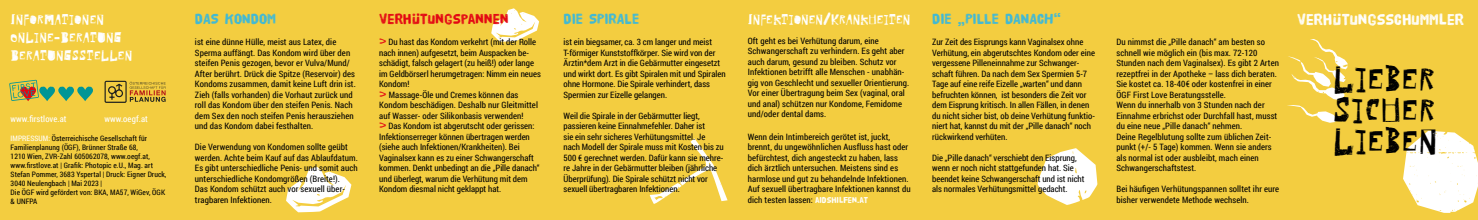
<style>
.page{position:relative;width:1478px;height:220px;background:#f3cd40}
.page>*{position:absolute;margin:0;border:0;box-sizing:border-box;transform-origin:0 0}
.t1{font:37.5px/31.2px "HVD Rowdy";color:#000;text-align:justify}
.t2{font:16.25px "HVD Poster";color:#fff}
.t3{font:15px/18px "HVD Rowdy";color:#fff}
.t4{font:15px "HVD Poster";color:#40b9d5}
.t5{font:15px "HVD Poster";color:#e30613}
.t6{font:8.75px/10.5px "Roboto Condensed";letter-spacing:.01em;color:#000}
.t7{font:8.75px "Roboto Condensed";letter-spacing:.01em;color:#fff}
.t8{font:7.5px/9px "Roboto Condensed";letter-spacing:.01em;color:#000}
.s1{color:#fff}
.s2{font-family:"HVD Rowdy";font-size:15px;color:#e30613}
.s3{font-family:"HVD Poster";color:#fff}
</style>
<div class="page">
<svg style="left:491px;top:8px;width:48px;height:34px"></svg>
<svg style="left:1403px;top:131px;width:75px;height:82px"></svg>
<svg style="left:1287px;top:39px;width:60px;height:84px"></svg>
<svg style="left:286px;top:167px;width:65px;height:45px"></svg>
<svg style="left:649px;top:138px;width:78px;height:66px"></svg>
<svg style="left:1037px;top:148px;width:60px;height:57px"></svg>
<svg style="left:9px;top:80px;width:84px;height:21px"></svg>
<svg style="left:105px;top:81px;width:61px;height:22px"></svg>
<h3 class="t3" style="left:11px;top:11px;width:123px">Informationen<br>Online-Beratung<br>Beratungsstellen</h3>
<p class="t7" style="left:11px;top:112px;width:57px">www.firstlove.at</p>
<p class="t7" style="left:105px;top:112px;width:45px">www.oegf.at</p>
<p class="t8" style="left:11px;top:134px;width:157px"><span class="s1">IMPRESSUM:</span> Österreichische Gesellschaft für Familienplanung (ÖGF), Brünner Straße 68,<br>1210 Wien, ZVR-Zahl 605062078, www.oegf.at, www.firstlove.at | Grafik: Photopic e.U., Mag. art Stefan Pommer, 3683 Yspertal | Druck: Eigner Druck, 3040 Neulengbach | Mai 2023 |<br>Die ÖGF wird gefördert von: BKA, MA57, WiGev, ÖGK &amp; UNFPA</p>
<h3 class="t4" style="left:195px;top:12px;width:83px">DAS KONDOM</h3>
<p class="t6" style="left:195px;top:36px;width:162px">ist eine dünne Hülle, meist aus Latex, die Sperma auffängt. Das Kondom wird über den steifen Penis gezogen, bevor er Vulva/Mund/ After berührt. Drück die Spitze (Reservoir) des Kondoms zusammen, damit keine Luft drin ist.<br>Zieh (falls vorhanden) die Vorhaut zurück und roll das Kondom über den steifen Penis. Nach dem Sex den noch steifen Penis herausziehen und das Kondom dabei festhalten.</p>
<p class="t6" style="left:195px;top:141px;width:165px">Die Verwendung von Kondomen sollte geübt werden. Achte beim Kauf auf das Ablaufdatum.<br>Es gibt unterschiedliche Penis- und somit auch unterschiedliche Kondomgrößen (Breite!).<br>Das Kondom schützt auch vor sexuell über&shy;tragbaren Infektionen.</p>
<h3 class="t5" style="left:379px;top:12px;width:131px">VERHÜTUNGSPANNEN</h3>
<p class="t6" style="left:379px;top:36px;width:163px"><span class="s2">&gt;</span> Du hast das Kondom verkehrt (mit der Rolle nach innen) aufgesetzt, beim Auspacken be&shy;schädigt, falsch gelagert (zu heiß!) oder lange im Geldbörserl herumgetragen: Nimm ein neues Kondom!<br><span class="s2">&gt;</span> Massage-Öle und Cremes können das Kondom beschädigen. Deshalb nur Gleitmittel auf Wasser- oder Silikonbasis verwenden!<br><span class="s2">&gt;</span> Das Kondom ist abgerutscht oder gerissen:<br>Infektionserreger können übertragen werden (siehe auch Infektionen/Krankheiten). Bei Vaginalsex kann es zu einer Schwangerschaft kommen. Denkt unbedingt an die „Pille danach“ und überlegt, warum die Verhütung mit dem Kondom diesmal nicht geklappt hat.</p>
<h3 class="t4" style="left:563px;top:12px;width:77px">DIE SPIRALE</h3>
<p class="t6" style="left:563px;top:36px;width:164px">ist ein biegsamer, ca. 3 cm langer und meist T-förmiger Kunststoffkörper. Sie wird von der Ärztin*dem Arzt in die Gebärmutter eingesetzt und wirkt dort. Es gibt Spiralen mit und Spiralen ohne Hormone. Die Spirale verhindert, dass Spermien zur Eizelle gelangen.</p>
<p class="t6" style="left:563px;top:110px;width:162px">Weil die Spirale in der Gebärmutter liegt, passieren keine Einnahmefehler. Daher ist<br>sie ein sehr sicheres Verhütungsmittel. Je nach Modell der Spirale muss mit Kosten bis zu 500 € gerechnet werden. Dafür kann sie mehre&shy;re Jahre in der Gebärmutter bleiben (jährliche Überprüfung). Die Spirale schützt nicht vor sexuell übertragbaren Infektionen.</p>
<h3 class="t3" style="left:748px;top:11px;width:164px">Infektionen/Krankheiten</h3>
<p class="t6" style="left:748px;top:35px;width:163px">Oft geht es bei Verhütung darum, eine Schwangerschaft zu verhindern. Es geht aber auch darum, gesund zu bleiben. Schutz vor Infektionen betrifft alle Menschen - unabhän&shy;gig von Geschlecht und sexueller Orientierung.<br>Vor einer Übertragung beim Sex (vaginal, oral und anal) schützen nur Kondome, Femidome und/oder dental dams.</p>
<p class="t6" style="left:748px;top:131px;width:164px">Wenn dein Intimbereich gerötet ist, juckt, brennt, du ungewöhnlichen Ausfluss hast oder befürchtest, dich angesteckt zu haben, lass dich ärztlich untersuchen. Meistens sind es harmlose und gut zu behandelnde Infektionen.<br>Auf sexuell übertragbare Infektionen kannst du dich testen lassen: <span class="s3">AIDSHILFEN.AT</span></p>
<h3 class="t4" style="left:932px;top:12px;width:131px">DIE „PILLE DANACH“</h3>
<p class="t6" style="left:932px;top:36px;width:164px">Zur Zeit des Eisprungs kann Vaginalsex ohne Verhütung, ein abgerutschtes Kondom oder eine vergessene Pilleneinnahme zur Schwanger&shy;schaft führen. Da nach dem Sex Spermien 5-7<br>Tage auf eine reife Eizelle „warten“ und dann befruchten können, ist besonders die Zeit vor dem Eisprung kritisch. In allen Fällen, in denen du nicht sicher bist, ob deine Verhütung funktio&shy;niert hat, kannst du mit der „Pille danach“ noch rückwirkend verhüten.</p>
<p class="t6" style="left:932px;top:152px;width:154px">Die „Pille danach“ verschiebt den Eisprung, wenn er noch nicht stattgefunden hat. Sie beendet keine Schwangerschaft und ist nicht als normales Verhütungsmittel gedacht.</p>
<p class="t6" style="left:1116px;top:36px;width:164px">Du nimmst die „Pille danach“ am besten so schnell wie möglich ein (bis max. 72-120<br>Stunden nach dem Vaginalsex). Es gibt 2 Arten rezeptfrei in der Apotheke – lass dich beraten.<br>Sie kostet ca. 18-40€ oder kostenfrei in einer ÖGF First Love Beratungsstelle.<br>Wenn du innerhalb von 3 Stunden nach der Einnahme erbrichst oder Durchfall hast, musst du eine neue „Pille danach“ nehmen.<br>Deine Regelblutung sollte zum üblichen Zeit&shy;punkt (+/- 5 Tage) kommen. Wenn sie anders als normal ist oder ausbleibt, mach einen Schwangerschaftstest.</p>
<p class="t6" style="left:1116px;top:183px;width:164px">Bei häufigen Verhütungspannen solltet ihr eure bisher verwendete Methode wechseln.</p>
<h2 class="t2" style="left:1297px;top:12px;width:168px">VERHÜTUNGSSCHUMMLER</h2>
<h1 class="t1" style="left:1332px;top:65px;width:107px">lieber sicher lieben</h1>
</div>
